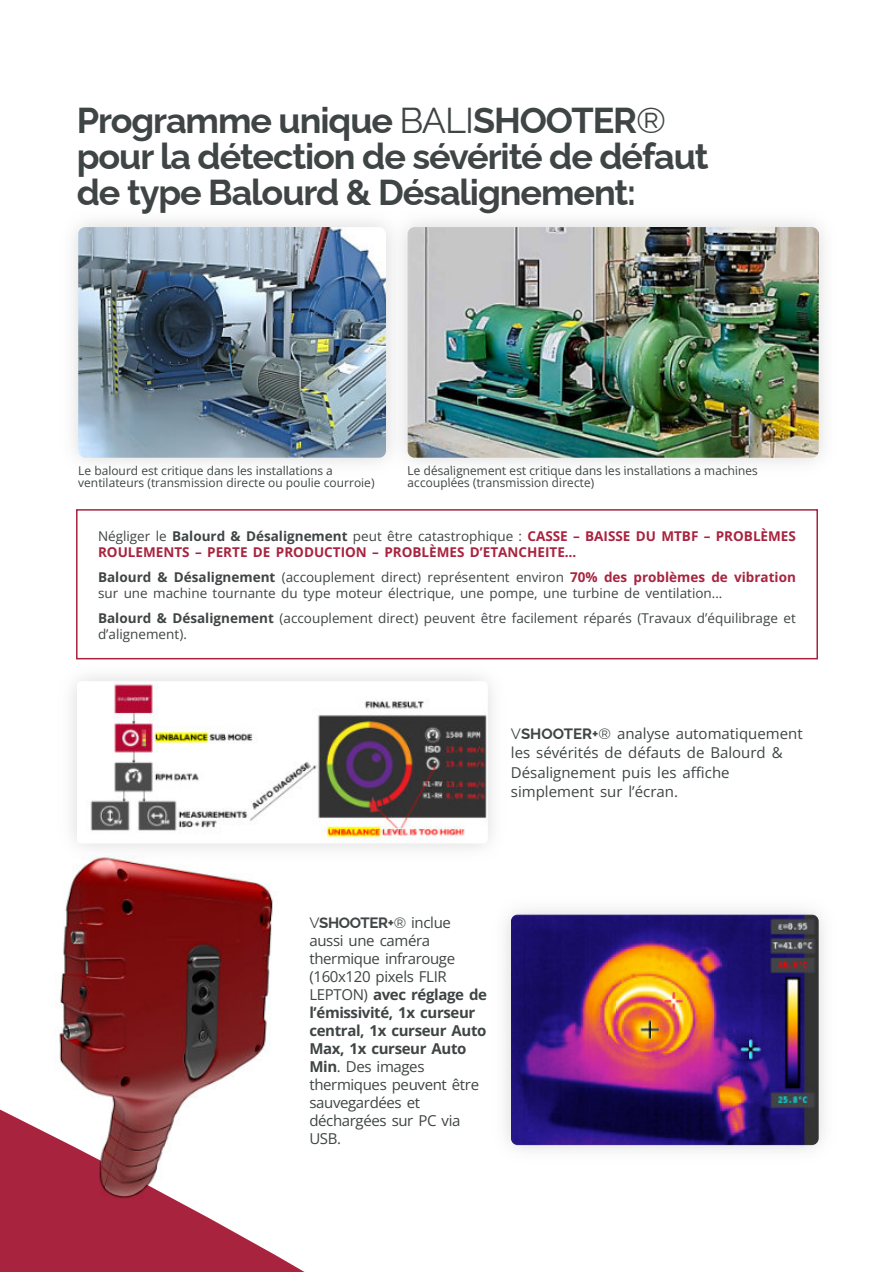
<style>
.page{position:relative;width:894px;height:1272px;background:#fff}
.page>*{position:absolute;margin:0;border:0;box-sizing:border-box;transform-origin:0 0}
.t1{font:700 36px/36px "Raleway";letter-spacing:-.03em;color:#3f4444}
.t2{font:15px/18px "Open Sans";letter-spacing:-.025em;color:#3f4444}
.t3{font:15px/19.5px "Open Sans";color:#3f4444}
.t4{font:700 15px "Raleway";letter-spacing:-.025em;color:#3f4444}
.t5{font:13.5px/15.3px "Open Sans";color:#3f4444}
.t6{font:700 13.5px/15.3px "Open Sans";color:#a8233e}
.t7{font:12.3px/12px "Open Sans";color:#3f4444}
.t8{font:12px/12px "Open Sans";color:#3f4444}
.s1{font-weight:400}
.s2{font-weight:400;color:#3f4444}
.s3{color:#3f4444}
.s4{font-weight:700}
.s5{font-weight:700;color:#a8233e}
.s6{font-family:"Raleway"}
.s7{font-family:"Raleway";font-weight:700}
.s8{font-family:"Open Sans";font-weight:400}
</style>
<div class="page">
<svg style="left:0;top:659px;width:304px;height:612px"></svg>
<img style="left:78px;top:227px;width:308px;height:231px;border-radius:7px">
<div style="left:388px;top:221px;width:436px;height:242px;background:#f2f2f2"></div>
<img style="left:407px;top:227px;width:411px;height:231px;border-radius:7px">
<div style="left:76px;top:509px;width:741px;height:150px;border:2px solid #a8233e"></div>
<img style="left:58px;top:662px;width:434px;height:201px">
<img style="left:77px;top:681px;width:410px;height:162px;border-radius:5px">
<img style="left:505px;top:910px;width:319px;height:240px">
<img style="left:511px;top:915px;width:307px;height:230px;border-radius:7px">
<img style="left:54px;top:855px;width:225px;height:349px">
<h1 class="t1" style="left:77px;top:102px;width:633px">Programme unique <span class="s1">BALI</span>SHOOTER<span class="s1">® </span>pour la détection de sévérité de défaut de type Balourd &amp; Désalignement:</h1>
<p class="t8" style="left:78px;top:465px;width:298px">Le balourd est critique dans les installations a ventilateurs (transmission directe ou poulie courroie)</p>
<p class="t7" style="left:407px;top:465px;width:352px">Le désalignement est critique dans les installations a machines accouplées (transmission directe)</p>
<p class="t6" style="left:98px;top:528px;width:699px"><span class="s2">Négliger le</span> <span class="s3">Balourd &amp; Désalignement</span> <span class="s2">peut être catastrophique :</span> CASSE – BAISSE DU MTBF – PROBLÈMES<br>ROULEMENTS – PERTE DE PRODUCTION – PROBLÈMES D’ETANCHEITE…</p>
<p class="t5" style="left:98px;top:570px;width:699px"><span class="s4">Balourd &amp; Désalignement</span> (accouplement direct) représentent environ <span class="s5">70% des problèmes de vibration </span>sur une machine tournante du type moteur électrique, une pompe, une turbine de ventilation…</p>
<p class="t5" style="left:98px;top:611px;width:699px"><span class="s4">Balourd &amp; Désalignement</span> (accouplement direct) peuvent être facilement réparés (Travaux d’équilibrage et d’alignement).</p>
<p class="t3" style="left:510px;top:723px;width:293px"><span class="s6">V</span><span class="s7">SHOOTER+</span><span class="s6">®</span> analyse automatiquement les sévérités de défauts de Balourd &amp;<br>Désalignement puis les affiche simplement sur l’écran.</p>
<p class="t4" style="left:309px;top:914px;width:143px"><span class="s1">V</span>SHOOTER+<span class="s1">®</span> <span class="s8">inclue</span></p>
<p class="t2" style="left:309px;top:931px;width:179px">aussi une caméra thermique infrarouge (160x120 pixels FLIR<br>LEPTON) <span class="s4">avec réglage de l’émissivité, 1x curseur central, 1x curseur Auto<br>Max, 1x curseur Auto<br>Min</span>. Des images thermiques peuvent être sauvegardées et déchargées sur PC via<br>USB.</p>
</div>
